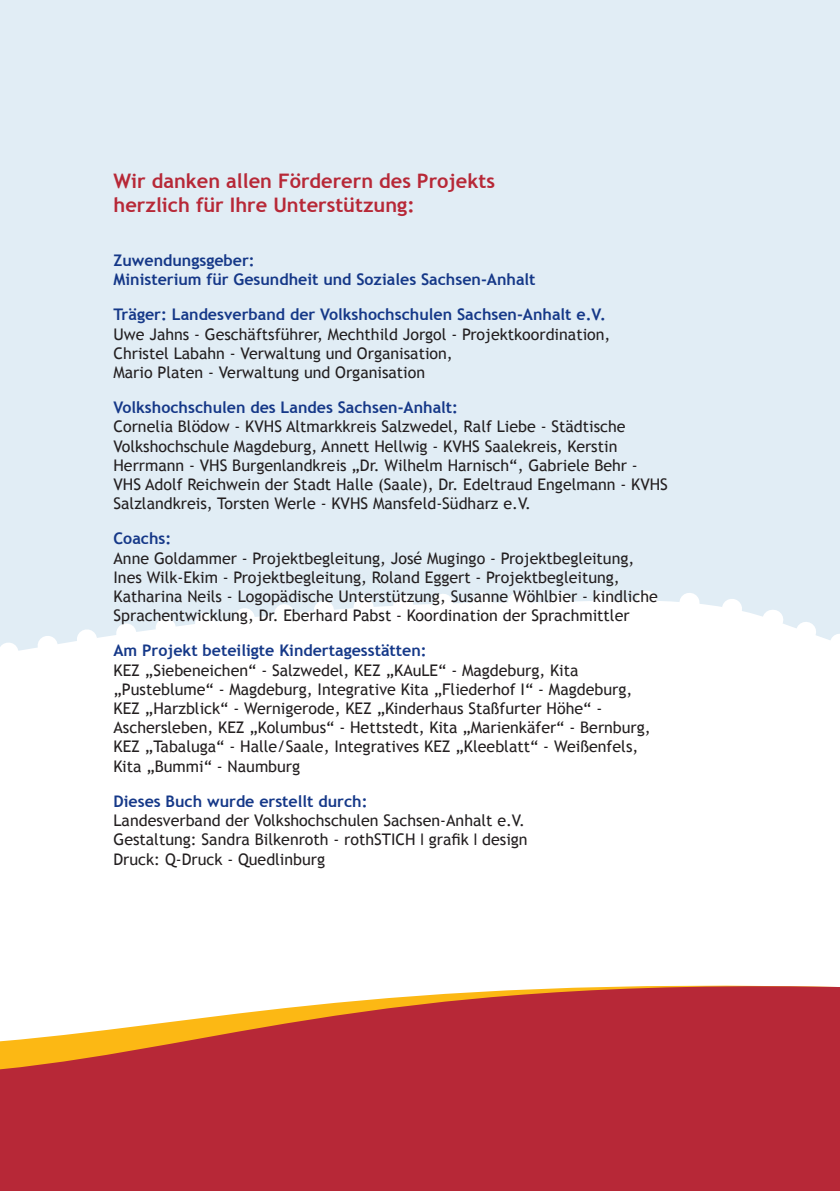
<style>
.page{position:relative;width:840px;height:1191px;background:#fff}
.page>*{position:absolute;margin:0;border:0;box-sizing:border-box;transform-origin:0 0}
.t1{font:700 20px/24px "Trebuchet MS";color:#b72837}
.t2{font:16px/19.2px "Trebuchet MS";color:#231f20}
.t3{font:700 16px/19.2px "Trebuchet MS";color:#153888}
.s1{font-family:"Arial"}
</style>
<div class="page">
<svg style="left:0;top:985px;width:839px;height:206px;fill:#b72837"></svg>
<div style="left:0;top:0;width:839px;height:603px;background:#e1edf5"></div>
<svg style="left:0;top:582px;width:518px;height:69px"></svg>
<svg style="left:0;top:0;width:1px;height:26px"></svg>
<svg style="left:0;top:221px;width:1px;height:20px"></svg>
<svg style="left:0;top:443px;width:1px;height:20px"></svg>
<svg style="left:0;top:530px;width:1px;height:20px"></svg>
<svg style="left:517px;top:592px;width:1px;height:20px"></svg>
<svg style="left:540px;top:582px;width:300px;height:58px"></svg>
<p class="t1" style="left:113px;top:169px;width:383px">Wir danken allen Förderern des Projekts herzlich für Ihre Unterstützung:</p>
<p class="t3" style="left:113px;top:251px;width:423px">Zuwendungsgeber:<br>Ministerium für Gesundheit und Soziales Sachsen-Anhalt</p>
<p class="t3" style="left:113px;top:305px;width:493px">Träger: Landesverband der Volkshochschulen Sachsen-Anhalt e.V.</p>
<p class="t2" style="left:113px;top:324px;width:498px">Uwe Jahns - Geschäftsführer, Mechthild Jorgol - Projektkoordination,<br>Christel Labahn - Verwaltung und Organisation,<br>Mario Platen - Verwaltung und Organisation</p>
<p class="t3" style="left:113px;top:398px;width:346px">Volkshochschulen des Landes Sachsen-Anhalt:</p>
<p class="t2" style="left:113px;top:417px;width:555px">Cornelia Blödow - KVHS Altmarkkreis Salzwedel, Ralf Liebe - Städtische Volkshochschule Magdeburg, Annett Hellwig - KVHS Saalekreis, Kerstin Herrmann - VHS Burgenlandkreis „Dr. Wilhelm Harnisch“, Gabriele Behr - VHS Adolf Reichwein der Stadt Halle (Saale), Dr. Edeltraud Engelmann - KVHS Salzlandkreis, Torsten Werle - KVHS Mansfeld-Südharz e.V.</p>
<p class="t3" style="left:113px;top:529px;width:59px">Coachs:</p>
<p class="t2" style="left:113px;top:548px;width:545px">Anne Goldammer - Projektbegleitung, José Mugingo - Projektbegleitung, Ines Wilk-Ekim - Projektbegleitung, Roland Eggert - Projektbegleitung, Katharina Neils - Logopädische Unterstützung, Susanne Wöhlbier - kindliche Sprachentwicklung, Dr. Eberhard Pabst - Koordination der Sprachmittler</p>
<p class="t3" style="left:113px;top:641px;width:314px">Am Projekt beteiligte Kindertagesstätten:</p>
<p class="t2" style="left:113px;top:660px;width:538px">KEZ „Siebeneichen“ - Salzwedel, KEZ „KAuLE“ - Magdeburg, Kita „Pusteblume“ - Magdeburg, Integrative Kita „Fliederhof I“ - Magdeburg, KEZ „Harzblick“ - Wernigerode, KEZ „Kinderhaus Staßfurter Höhe“ - Aschersleben, KEZ „Kolumbus“ - Hettstedt, Kita „Marienkäfer“ - Bernburg, KEZ „Tabaluga“ - Halle/Saale, Integratives KEZ „Kleeblatt“ - Weißenfels, Kita „Bummi“ - Naumburg</p>
<p class="t3" style="left:113px;top:791px;width:255px">Dieses Buch wurde erstellt durch:</p>
<p class="t2" style="left:113px;top:811px;width:415px">Landesverband der Volkshochschulen Sachsen-Anhalt e.V.<br>Gestaltung: Sandra Bilkenroth - rothSTICH <span class="s1">l</span> grafik <span class="s1">l</span> design<br>Druck: Q-Druck - Quedlinburg</p>
</div>
